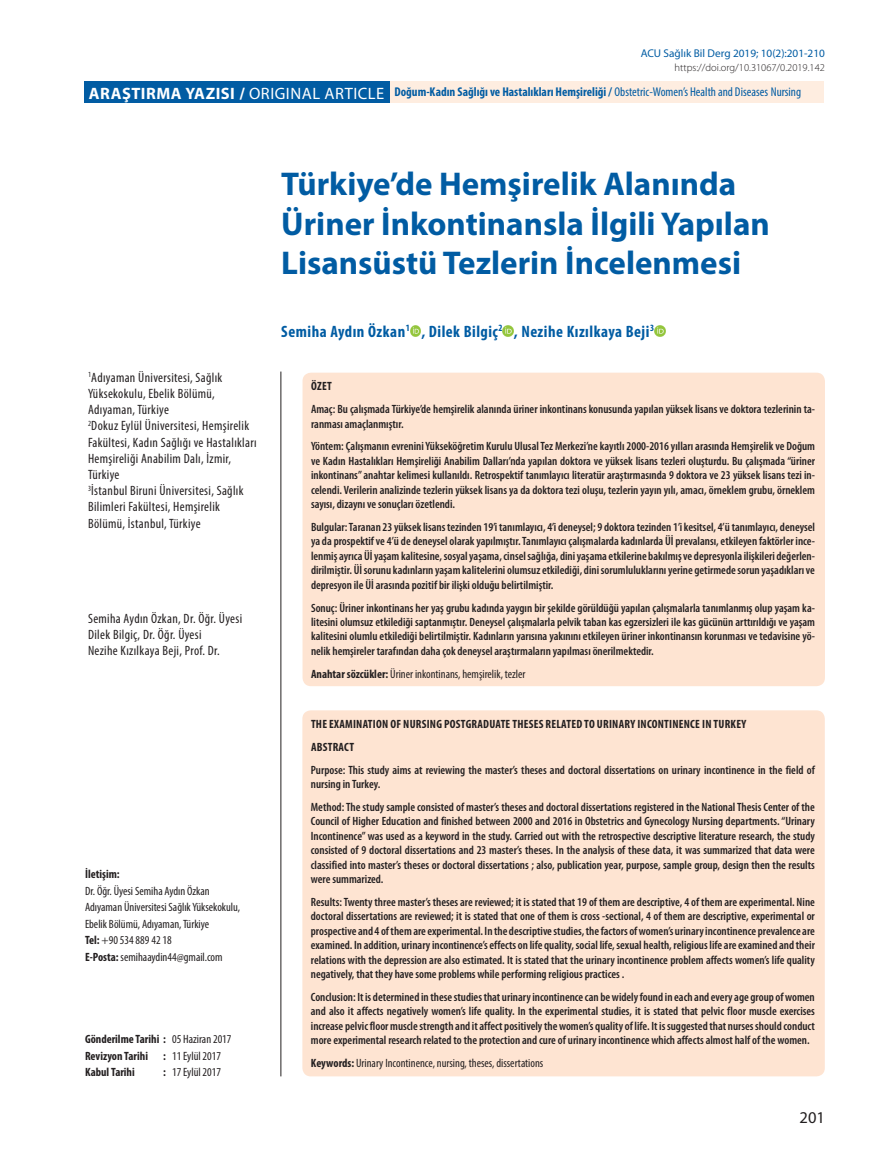
<style>
.page{position:relative;width:893px;height:1170px;background:#fff}
.page>*{position:absolute;margin:0;border:0;box-sizing:border-box;transform-origin:0 0}
.t1{font:700 33px/39.6px "Myriad Pro";color:#015ca3}
.t2{font:700 condensed 16.5px "Myriad Pro";letter-spacing:.03em;color:#015ca3}
.t3{font:16.5px "Myriad Pro";color:#231f20}
.t4{font:condensed 13.5px/16.2px "Myriad Pro";letter-spacing:.025em;color:#231f20}
.t5{font:700 condensed 12.75px "Myriad Pro";color:#015ca3}
.t6{font:600 condensed 12px/14.4px "Myriad Pro";color:#231f20;text-align:justify}
.t7{font:condensed 12px/16.5px "Myriad Pro";color:#231f20}
.t8{font:700 condensed 12px/23px "Myriad Pro";letter-spacing:.02em;color:#231f20}
.t9{font:700 condensed 12px/16.5px "Myriad Pro";color:#231f20}
.t10{font:11.25px "Myriad Pro";color:#015ca3}
.t11{font:300 10.5px "Myriad Pro";color:#231f20}
.s1{font-stretch:normal;font-size:16.5px;color:#fff}
.s2{font-weight:400;font-stretch:normal;font-size:16.5px;color:#fff}
.s3{font-weight:400}
.s4{font-weight:700}
</style>
<div class="page">
<div style="left:389px;top:82px;width:435px;height:21px;background:#feede0"></div>
<div style="left:84px;top:82px;width:305px;height:21px;background:#015ca3"></div>
<hr style="left:280px;top:371px;width:1px;height:705px;background:#231f20">
<svg style="left:410px;top:326px;width:11px;height:10px"></svg>
<svg style="left:503px;top:326px;width:10px;height:10px"></svg>
<svg style="left:654px;top:326px;width:11px;height:10px"></svg>
<div style="left:302px;top:372px;width:523px;height:314px;background:#fee4d2;border-radius:9px"></div>
<div style="left:302px;top:710px;width:523px;height:366px;background:#fee4d2;border-radius:9px"></div>
<p class="t10" style="left:641px;top:46px;width:186px">ACU Sağlık Bil Derg 2019; 10(2):201-210</p>
<p class="t11" style="left:675px;top:62px;width:152px">https://doi.org/10.31067/0.2019.142</p>
<p class="t5" style="left:89px;top:84px;width:714px"><span class="s1">ARAŞTIRMA YAZISI /</span> <span class="s2">ORIGINAL ARTICLE</span> Doğum-Kadın Sağlığı ve Hastalıkları Hemşireliği / <span class="s3">Obstetric-Women’s Health and Diseases Nursing</span></p>
<p class="t4" style="left:88px;top:369px;width:170px"><sup>1</sup>Adıyaman Üniversitesi, Sağlık<br>Yüksekokulu, Ebelik Bölümü,<br>Adıyaman, Türkiye<br><sup>2</sup>Dokuz Eylül Üniversitesi, Hemşirelik<br>Fakültesi, Kadın Sağlığı ve Hastalıkları<br>Hemşireliği Anabilim Dalı, İzmir,<br>Türkiye<br><sup>3</sup>İstanbul Biruni Üniversitesi, Sağlık<br>Bilimleri Fakültesi, Hemşirelik<br>Bölümü, İstanbul, Türkiye</p>
<p class="t4" style="left:88px;top:610px;width:156px">Semiha Aydın Özkan, Dr. Öğr. Üyesi<br>Dilek Bilgiç, Dr. Öğr. Üyesi<br>Nezihe Kızılkaya Beji, Prof. Dr.</p>
<p class="t9" style="left:85px;top:865px;width:36px">İletişim:</p>
<p class="t7" style="left:85px;top:882px;width:157px">Dr. Öğr. Üyesi Semiha Aydın Özkan Adıyaman Üniversitesi Sağlık Yüksekokulu, Ebelik Bölümü, Adıyaman, Türkiye<br><span class="s4">Tel:</span> +90 534 889 42 18<br><span class="s4">E-Posta:</span> semihaaydin44@gmail.com</p>
<p class="t9" style="left:85px;top:1030px;width:148px">Gönderilme Tarihi : <span class="s3">05 Haziran 2017<br></span>Revizyon Tarihi</p>
<p class="t7" style="left:163px;top:1047px;width:60px"><span class="s4">:</span> 11 Eylül 2017</p>
<p class="t9" style="left:85px;top:1063px;width:51px">Kabul Tarihi</p>
<p class="t7" style="left:163px;top:1063px;width:60px"><span class="s4">:</span> 17 Eylül 2017</p>
<h1 class="t1" style="left:281px;top:163px;width:490px">Türkiye’de Hemşirelik Alanında<br>Üriner İnkontinansla İlgili Yapılan<br>Lisansüstü Tezlerin İncelenmesi</h1>
<h2 class="t2" style="left:281px;top:321px;width:374px">Semiha Aydın Özkan<sup>1</sup> , Dilek Bilgiç<sup>2</sup> , Nezihe Kızılkaya Beji<sup>3</sup></h2>
<p class="t8" style="left:311px;top:374px;width:22px">ÖZET</p>
<p class="t6" style="left:311px;top:402px;width:506px">Amaç: Bu çalışmada Türkiye’de hemşirelik alanında üriner inkontinans konusunda yapılan yüksek lisans ve doktora tezlerinin ta&shy;ranması amaçlanmıştır.</p>
<p class="t6" style="left:311px;top:439px;width:506px">Yöntem: Çalışmanın evrenini Yükseköğretim Kurulu Ulusal Tez Merkezi’ne kayıtlı 2000-2016 yılları arasında Hemşirelik ve Doğum ve Kadın Hastalıkları Hemşireliği Anabilim Dalları’nda yapılan doktora ve yüksek lisans tezleri oluşturdu. Bu çalışmada “üriner inkontinans” anahtar kelimesi kullanıldı. Retrospektif tanımlayıcı literatür araştırmasında 9 doktora ve 23 yüksek lisans tezi in&shy;celendi. Verilerin analizinde tezlerin yüksek lisans ya da doktora tezi oluşu, tezlerin yayın yılı, amacı, örneklem grubu, örneklem sayısı, dizaynı ve sonuçları özetlendi.</p>
<p class="t6" style="left:311px;top:520px;width:506px">Bulgular: Taranan 23 yüksek lisans tezinden 19’i tanımlayıcı, 4’i deneysel; 9 doktora tezinden 1’i kesitsel, 4’ü tanımlayıcı, deneysel ya da prospektif ve 4’ü de deneysel olarak yapılmıştır. Tanımlayıcı çalışmalarda kadınlarda Üİ prevalansı, etkileyen faktörler ince&shy;lenmiş ayrıca Üİ yaşam kalitesine, sosyal yaşama, cinsel sağlığa, dini yaşama etkilerine bakılmış ve depresyonla ilişkileri değerlen&shy;dirilmiştir. Üİ sorunu kadınların yaşam kalitelerini olumsuz etkilediği, dini sorumluluklarını yerine getirmede sorun yaşadıkları ve depresyon ile Üİ arasında pozitif bir ilişki olduğu belirtilmiştir.</p>
<p class="t6" style="left:311px;top:600px;width:506px">Sonuç: Üriner inkontinans her yaş grubu kadında yaygın bir şekilde görüldüğü yapılan çalışmalarla tanımlanmış olup yaşam ka&shy;litesini olumsuz etkilediği saptanmıştır. Deneysel çalışmalarla pelvik taban kas egzersizleri ile kas gücünün arttırıldığı ve yaşam kalitesini olumlu etkilediği belirtilmiştir. Kadınların yarısına yakınını etkileyen üriner inkontinansın korunması ve tedavisine yö&shy;nelik hemşireler tarafından daha çok deneysel araştırmaların yapılması önerilmektedir.</p>
<p class="t7" style="left:311px;top:665px;width:216px"><span class="s4">Anahtar sözcükler:</span> Üriner inkontinans, hemşirelik, tezler</p>
<p class="t8" style="left:311px;top:712px;width:437px">THE EXAMINATION OF NURSING POSTGRADUATE THESES RELATED TO URINARY INCONTINENCE IN TURKEY<br>ABSTRACT</p>
<p class="t6" style="left:311px;top:762px;width:505px">Purpose: This study aims at reviewing the master’s theses and doctoral dissertations on urinary incontinence in the field of nursing in Turkey.</p>
<p class="t6" style="left:311px;top:800px;width:506px">Method: The study sample consisted of master’s theses and doctoral dissertations registered in the National Thesis Center of the Council of Higher Education and finished between 2000 and 2016 in Obstetrics and Gynecology Nursing departments. “Urinary Incontinence” was used as a keyword in the study. Carried out with the retrospective descriptive literature research, the study consisted of 9 doctoral dissertations and 23 master’s theses. In the analysis of these data, it was summarized that data were classified into master’s theses or doctoral dissertations ; also, publication year, purpose, sample group, design then the results were summarized.</p>
<p class="t6" style="left:311px;top:894px;width:506px">Results: Twenty three master’s theses are reviewed; it is stated that 19 of them are descriptive, 4 of them are experimental. Nine doctoral dissertations are reviewed; it is stated that one of them is cross -sectional, 4 of them are descriptive, experimental or prospective and 4 of them are experimental. In the descriptive studies, the factors of women’s urinary incontinence prevalence are examined. In addition, urinary incontinence’s effects on life quality, social life, sexual health, religious life are examined and their relations with the depression are also estimated. It is stated that the urinary incontinence problem affects women’s life quality negatively, that they have some problems while performing religious practices .</p>
<p class="t6" style="left:311px;top:989px;width:506px">Conclusion: It is determined in these studies that urinary incontinence can be widely found in each and every age group of women and also it affects negatively women’s life quality. In the experimental studies, it is stated that pelvic floor muscle exercises increase pelvic floor muscle strength and it affect positively the women’s quality of life. It is suggested that nurses should conduct more experimental research related to the protection and cure of urinary incontinence which affects almost half of the women.</p>
<p class="t7" style="left:311px;top:1054px;width:234px"><span class="s4">Keywords:</span> Urinary Incontinence, nursing, theses, dissertations</p>
<h2 class="t3" style="left:799px;top:1106px;width:27px">201</h2>
</div>
